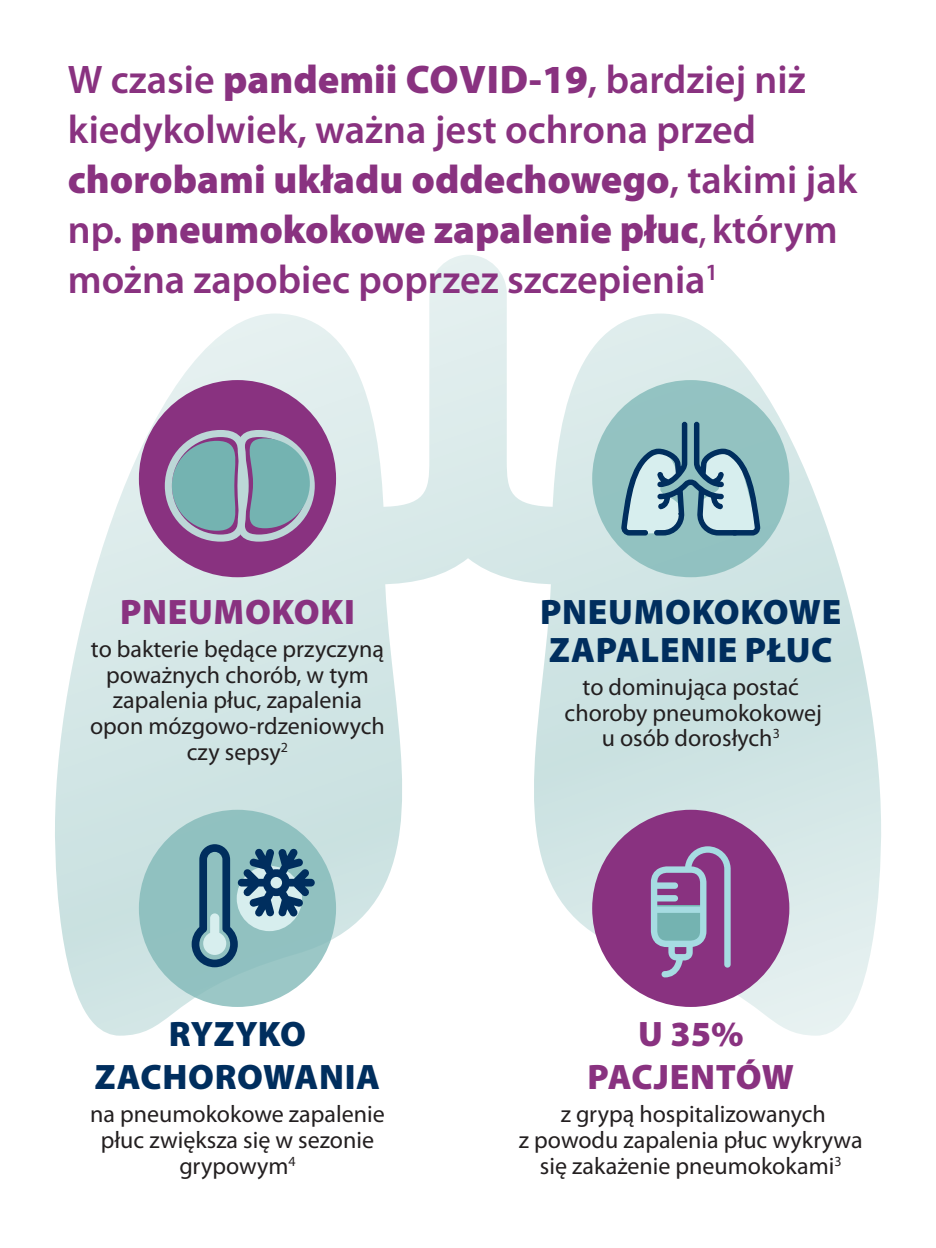
<style>
.page{position:relative;width:936px;height:1248px;background:#fff}
.page>*{position:absolute;margin:0;border:0;box-sizing:border-box;transform-origin:0 0}
.t1{font:600 40px/50px "Myriad Pro";color:#893280}
.t2{font:900 35.4px/38px "Myriad Pro";letter-spacing:.02em;color:#002e5e}
.t3{font:900 35.4px/42.6px "Myriad Pro";letter-spacing:.02em;color:#893280;text-align:center}
.t4{font:24px/25.6px "Myriad Pro";color:#231f20;text-align:center}
.s1{font-weight:900}
.s2{font-weight:400}
</style>
<div class="page">
<svg style="left:420px;top:255px;width:96px;height:325px;fill:#dfedec"></svg>
<svg style="left:55px;top:313px;width:365px;height:722px"></svg>
<svg style="left:516px;top:313px;width:365px;height:722px"></svg>
<div style="left:592px;top:380px;width:197px;height:197px;background:#93c2c1;border-radius:50%"></div>
<div style="left:139px;top:380px;width:197px;height:197px;background:#893280;border-radius:50%"></div>
<svg style="left:161px;top:430px;width:157px;height:115px"></svg>
<svg style="left:620px;top:421px;width:141px;height:128px"></svg>
<div style="left:592px;top:809px;width:197px;height:197px;background:#893280;border-radius:50%"></div>
<svg style="left:651px;top:846px;width:79px;height:131px"></svg>
<div style="left:139px;top:809px;width:197px;height:197px;background:#91c1c0;border-radius:50%"></div>
<svg style="left:192px;top:844px;width:123px;height:123px"></svg>
<p class="t1" style="left:68px;top:54px;width:790px">W czasie <span class="s1">pandemii COVID-19</span>, bardziej niż kiedykolwiek, ważna jest ochrona przed <span class="s1">chorobami układu oddechowego</span>, takimi jak np. <span class="s1">pneumokokowe zapalenie płuc</span><span class="s2">,</span>którym można zapobiec poprzez szczepienia<sup>1</sup></p>
<p class="t3" style="left:120px;top:589px;width:236px">PNEUMOKOKI</p>
<p class="t4" style="left:90px;top:636px;width:296px">to bakterie będące przyczyną poważnych chorób, w tym zapalenia płuc, zapalenia opon mózgowo-rdzeniowych czy sepsy<sup>2</sup></p>
<p class="t2" style="left:95px;top:1011px;width:287px;line-height:42.6px;text-align:center">RYZYKO<br>ZACHOROWANIA</p>
<p class="t4" style="left:90px;top:1101px;width:296px">na pneumokokowe zapalenie płuc zwiększa się w sezonie grypowym<sup>4</sup></p>
<p class="t2" style="left:540px;top:591px;width:303px">PNEUMOKOKOWE<br>ZAPALENIE PŁUC</p>
<p class="t4" style="left:564px;top:674px;width:259px">to dominująca postać choroby pneumokokowej u osób dorosłych<sup>3</sup></p>
<p class="t3" style="left:587px;top:1011px;width:208px">U 35%<br>PACJENTÓW</p>
<p class="t4" style="left:519px;top:1101px;width:345px">z grypą hospitalizowanych<br>z powodu zapalenia płuc wykrywa się zakażenie pneumokokami<sup>3</sup></p>
</div>
